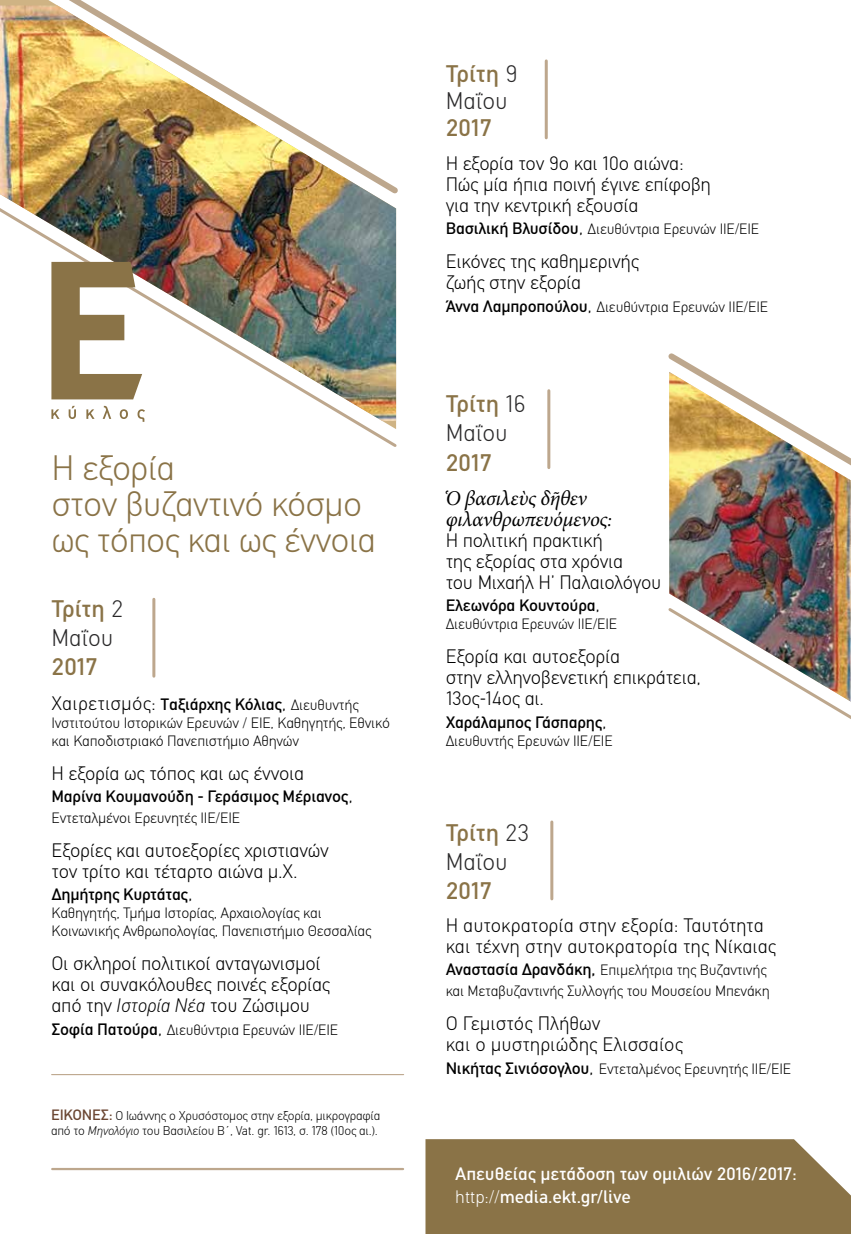
<style>
.page{position:relative;width:851px;height:1234px;background:#fff}
.page>*{position:absolute;margin:0;border:0;box-sizing:border-box;transform-origin:0 0}
.t1{font:300 35.25px/36px "CFDIN Std";letter-spacing:-.025em;color:#8a7347}
.t2{font:300 24px/29.1px "CFDIN Std";color:#292829}
.t3{font:500 24px "CFDIN Std";letter-spacing:-.005em;color:#8a7347}
.t4{font:italic 21px/21px "Minion Pro";letter-spacing:-.015em;color:#000}
.t5{font:300 19.5px/21px "CFDIN Std";letter-spacing:-.015em;color:#000}
.t6{font:500 18px/22.4px "CFDIN Std";letter-spacing:-.005em;color:#fff}
.t7{font:500 16.5px "CFDIN Std";letter-spacing:-.015em;color:#000}
.t8{font:300 15px/18px "CFDIN Std";letter-spacing:-.015em;color:#000}
.t9{font:300 12.75px/15px "CFDIN Std";letter-spacing:-.02em;color:#000}
.s1{font-weight:500;color:#8a7347}
.s2{font-weight:300;font-size:19.5px}
.s3{font-weight:300;font-size:15px}
.s4{font-style:italic}
.s5{font-weight:500;font-size:16.5px}
.s6{font-size:19.5px}
.s7{font-weight:500;font-size:15px;color:#6b4632}
.s8{font-weight:300}
</style>
<div class="page">
<hr style="left:152px;top:599px;width:3px;height:77px;background:#bda78d">
<hr style="left:544px;top:61px;width:3px;height:77px;background:#bda78d">
<hr style="left:547px;top:390px;width:3px;height:77px;background:#bda78d">
<hr style="left:550px;top:821px;width:3px;height:77px;background:#bda78d">
<div style="left:425px;top:1139px;width:425px;height:94px;background:#8a7347"></div>
<img style="left:0;top:6px;width:396px;height:415px">
<svg style="left:51px;top:406px;width:94px;height:16px"></svg>
<svg style="left:51px;top:262px;width:91px;height:137px"></svg>
<svg style="left:668px;top:608px;width:182px;height:111px"></svg>
<svg style="left:668px;top:353px;width:36px;height:19px"></svg>
<img style="left:669px;top:372px;width:181px;height:329px">
<hr style="left:52px;top:1167px;width:351px;height:2px;background:#bda78d">
<hr style="left:52px;top:1073px;width:351px;height:1px;background:#bda78d">
<h1 class="t1" style="left:51px;top:449px;width:326px">Η εξορία<br>στον βυζαντινό κόσμο ως τόπος και ως έννοια</h1>
<p class="t2" style="left:51px;top:593px;width:73px"><span class="s1">Τρίτη</span> 2<br>Μαΐου</p>
<p class="t3" style="left:51px;top:652px;width:47px">2017</p>
<p class="t7" style="left:51px;top:694px;width:309px"><span class="s2">Χαιρετισμός:</span> Ταξιάρχης Κόλιας<span class="s2">,</span> <span class="s3">Διευθυντής</span></p>
<p class="t8" style="left:51px;top:713px;width:340px">Ινστιτούτου Ιστορικών Ερευνών / ΕΙΕ, Καθηγητής, Εθνικό και Καποδιστριακό Πανεπιστήμιο Αθηνών</p>
<p class="t5" style="left:51px;top:762px;width:254px">Η εξορία ως τόπος και ως έννοια</p>
<p class="t7" style="left:51px;top:786px;width:303px">Μαρίνα Κουμανούδη - Γεράσιμος Μέριανος<span class="s2">,</span></p>
<p class="t8" style="left:51px;top:808px;width:190px">Εντεταλμένοι Ερευνητές ΙΙΕ/ΕΙΕ</p>
<p class="t5" style="left:51px;top:839px;width:279px">Εξορίες και αυτοεξορίες χριστιανών τον τρίτο και τέταρτο αιώνα μ.Χ.</p>
<p class="t7" style="left:51px;top:885px;width:142px">Δημήτρης Κυρτάτας<span class="s2">,</span></p>
<p class="t8" style="left:51px;top:904px;width:321px">Καθηγητής, Τμήμα Ιστορίας, Αρχαιολογίας και<br>Κοινωνικής Ανθρωπολογίας, Πανεπιστήμιο Θεσσαλίας</p>
<p class="t5" style="left:51px;top:952px;width:280px">Οι σκληροί πολιτικοί ανταγωνισμοί και οι συνακόλουθες ποινές εξορίας από την <span class="s4">Ιστορία Νέα</span> του Ζώσιμου</p>
<p class="t8" style="left:51px;top:1020px;width:288px"><span class="s5">Σοφία Πατούρα</span><span class="s6">,</span> Διευθύντρια Ερευνών ΙΙΕ/ΕΙΕ</p>
<p class="t9" style="left:51px;top:1108px;width:331px"><span class="s7">ΕΙΚΟΝΕΣ:</span> Ο Ιωάννης ο Χρυσόστομος στην εξορία, μικρογραφία από το <span class="s4">Μηνολόγιο</span> του Βασιλείου Β΄, Vat. gr. 1613, σ. 178 (10ος αι.).</p>
<p class="t2" style="left:445px;top:60px;width:74px;line-height:27px"><span class="s1">Τρίτη</span> 9<br>Μαΐου</p>
<p class="t3" style="left:445px;top:114px;width:47px">2017</p>
<p class="t5" style="left:445px;top:153px;width:267px">Η εξορία τον 9ο και 10ο αιώνα:<br>Πώς μία ήπια ποινή έγινε επίφοβη για την κεντρική εξουσία</p>
<p class="t8" style="left:445px;top:220px;width:315px"><span class="s5">Βασιλική Βλυσίδου</span><span class="s6">,</span> Διευθύντρια Ερευνών ΙΙΕ/ΕΙΕ</p>
<p class="t5" style="left:445px;top:251px;width:195px">Εικόνες της καθημερινής ζωής στην εξορία</p>
<p class="t8" style="left:445px;top:297px;width:324px"><span class="s5">Άννα Λαμπροπούλου</span><span class="s6">,</span> Διευθύντρια Ερευνών ΙΙΕ/ΕΙΕ</p>
<p class="t2" style="left:445px;top:389px;width:82px"><span class="s1">Τρίτη</span> 16<br>Μαΐου</p>
<p class="t3" style="left:445px;top:448px;width:47px">2017</p>
<p class="t4" style="left:445px;top:487px;width:168px">Ὁ βασιλεὺς δῆθεν φιλανθρωπευόμενος<span class="s6">:</span></p>
<p class="t5" style="left:445px;top:529px;width:217px">Η πολιτική πρακτική<br>της εξορίας στα χρόνια<br>του Μιχαήλ Η’ Παλαιολόγου</p>
<p class="t7" style="left:445px;top:596px;width:156px">Eλεωνόρα Κουντούρα<span class="s2">,</span></p>
<p class="t8" style="left:445px;top:615px;width:173px">Διευθύντρια Ερευνών ΙΙΕ/ΕΙΕ</p>
<p class="t5" style="left:445px;top:645px;width:257px">Εξορία και αυτοεξορία<br>στην ελληνοβενετική επικράτεια,<br>13ος-14ος αι.</p>
<p class="t7" style="left:445px;top:712px;width:162px">Χαράλαμπος Γάσπαρης<span class="s2">,</span></p>
<p class="t8" style="left:445px;top:731px;width:169px">Διευθυντής Ερευνών ΙΙΕ/ΕΙΕ</p>
<p class="t2" style="left:445px;top:817px;width:85px"><span class="s1">Τρίτη</span> 23<br>Μαΐου</p>
<p class="t3" style="left:445px;top:876px;width:47px">2017</p>
<p class="t5" style="left:445px;top:914px;width:332px">Η αυτοκρατορία στην εξορία: Ταυτότητα και τέχνη στην αυτοκρατορία της Νίκαιας</p>
<p class="t8" style="left:445px;top:959px;width:326px;line-height:21px"><span class="s5">Αναστασία Δρανδάκη,</span> Επιμελήτρια της Βυζαντινής και Μεταβυζαντινής Συλλoγής του Μουσείου Μπενάκη</p>
<p class="t5" style="left:445px;top:1012px;width:239px">Ο Γεμιστός Πλήθων<br>και ο μυστηριώδης Ελισσαίος</p>
<p class="t8" style="left:445px;top:1059px;width:347px"><span class="s5">Νικήτας Σινιόσογλου</span><span class="s6">,</span> Εντεταλμένος Ερευνητής ΙΙΕ/ΕΙΕ</p>
<p class="t6" style="left:455px;top:1162px;width:343px">Απευθείας μετάδοση των ομιλιών 2016/2017: <span class="s8">http://</span>media.ekt.gr/live</p>
</div>
